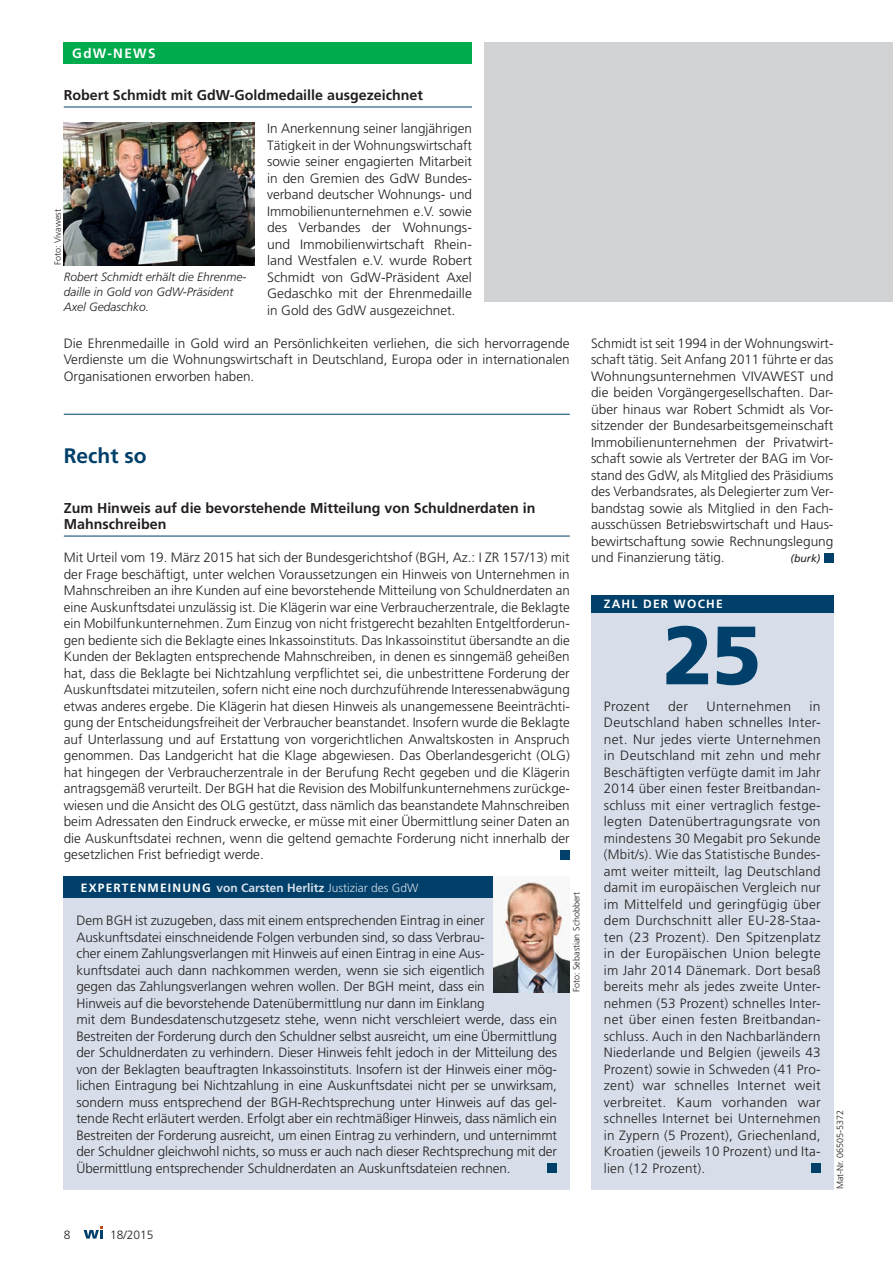
<style>
.page{position:relative;width:893px;height:1263px;background:#fff}
.page>*{position:absolute;margin:0;border:0;box-sizing:border-box;transform-origin:0 0}
.t1{font:900 82.5px "Frutiger";color:#00406a}
.t2{font:700 21px "Frutiger";color:#00406a}
.t3{font:700 14.25px/16.5px "Frutiger";color:#231f20}
.t4{font:300 13.5px/16.5px "Frutiger";letter-spacing:-.005em;color:#231f20;text-align:justify}
.t5{font:300 13.5px "Frutiger";letter-spacing:.02em;color:#231f20}
.t6{font:700 13.5px "Frutiger";letter-spacing:.1em;color:#fff}
.t7{font:italic 300 12px/15px "Frutiger";color:#231f20}
.t8{font:700 12px "Frutiger";letter-spacing:.04em;color:#d7dee9}
.t9{font:700 12px "Frutiger";letter-spacing:.1em;color:#fff}
.t10{font:300 12px "Frutiger";color:#231f20}
.t11{font:italic 10.5px "Frutiger";color:#231f20}
.t12{font:300 9px "Frutiger";color:#231f20}
.s1{color:#fff}
.s2{font-weight:300}
</style>
<div class="page">
<div style="left:591px;top:597px;width:242px;height:592px;background:#d7dee9"></div>
<div style="left:591px;top:595px;width:242px;height:17px;background:#00406a"></div>
<div style="left:811px;top:1163px;width:10px;height:10px;background:#00406a"></div>
<div style="left:64px;top:43px;width:408px;height:21px;background:#00ab4d"></div>
<div style="left:485px;top:43px;width:408px;height:259px;background:#d1d2d4"></div>
<hr style="left:64px;top:414px;width:506px;height:1px;background:#00406a">
<hr style="left:64px;top:107px;width:408px;height:1px;background:#00406a">
<div style="left:64px;top:876px;width:506px;height:314px;background:#d7dee9"></div>
<div style="left:548px;top:1163px;width:9px;height:10px;background:#00406a"></div>
<div style="left:64px;top:876px;width:506px;height:22px;background:#00406a"></div>
<img style="left:493px;top:876px;width:77px;height:116px">
<hr style="left:64px;top:536px;width:506px;height:1px;background:#00406a">
<div style="left:560px;top:850px;width:10px;height:9px;background:#00406a"></div>
<div style="left:824px;top:553px;width:9px;height:9px;background:#00406a"></div>
<img style="left:64px;top:122px;width:190px;height:143px">
<svg style="left:84px;top:1226px;width:19px;height:12px"></svg>
<p class="t6" style="left:72px;top:46px;width:85px">GdW-NEWS</p>
<p class="t3" style="left:64px;top:87px;width:361px">Robert Schmidt mit GdW-Goldmedaille ausgezeichnet</p>
<p class="t4" style="left:267px;top:121px;width:206px">In Anerkennung seiner langjährigen Tätigkeit in der Wohnungswirtschaft sowie seiner engagierten Mitarbeit in den Gremien des GdW Bundes&shy;verband deutscher Wohnungs- und Immobilienunternehmen e.V. sowie des Verbandes der Wohnungs&shy;und Immobilienwirtschaft Rhein&shy;land Westfalen e.V. wurde Robert Schmidt von GdW-Präsident Axel Gedaschko mit der Ehrenmedaille in Gold des GdW ausgezeichnet.</p>
<p class="t4" style="left:64px;top:335px;width:507px">Die Ehrenmedaille in Gold wird an Persönlichkeiten verliehen, die sich hervorragende Verdienste um die Wohnungswirtschaft in Deutschland, Europa oder in internationalen Organisationen erworben haben.</p>
<p class="t12" style="left:52px;top:265px;width:58px;rotate:-90deg">Foto: Vivawest</p>
<p class="t7" style="left:64px;top:269px;width:184px">Robert Schmidt erhält die Ehrenme&shy;daille in Gold von GdW-Präsident<br>Axel Gedaschko.</p>
<h2 class="t2" style="left:64px;top:444px;width:84px">Recht so</h2>
<p class="t3" style="left:64px;top:499px;width:473px">Zum Hinweis auf die bevorstehende Mitteilung von Schuldnerdaten in<br>Mahnschreiben</p>
<p class="t4" style="left:64px;top:550px;width:508px">Mit Urteil vom 19. März 2015 hat sich der Bundesgerichtshof (BGH, Az.: I ZR 157/13) mit der Frage beschäftigt, unter welchen Voraussetzungen ein Hinweis von Unternehmen in Mahnschreiben an ihre Kunden auf eine bevorstehende Mitteilung von Schuldnerdaten an eine Auskunftsdatei unzulässig ist. Die Klägerin war eine Verbraucherzentrale, die Beklagte ein Mobilfunkunternehmen. Zum Einzug von nicht fristgerecht bezahlten Entgeltforderun&shy;gen bediente sich die Beklagte eines Inkassoinstituts. Das Inkassoinstitut übersandte an die Kunden der Beklagten entsprechende Mahnschreiben, in denen es sinngemäß geheißen hat, dass die Beklagte bei Nichtzahlung verpflichtet sei, die unbestrittene Forderung der Auskunftsdatei mitzuteilen, sofern nicht eine noch durchzuführende Interessenabwägung etwas anderes ergebe. Die Klägerin hat diesen Hinweis als unangemessene Beeinträchti&shy;gung der Entscheidungsfreiheit der Verbraucher beanstandet. Insofern wurde die Beklagte auf Unterlassung und auf Erstattung von vorgerichtlichen Anwaltskosten in Anspruch genommen. Das Landgericht hat die Klage abgewiesen. Das Oberlandesgericht (OLG) hat hingegen der Verbraucherzentrale in der Berufung Recht gegeben und die Klägerin antragsgemäß verurteilt. Der BGH hat die Revision des Mobilfunkunternehmens zurückge&shy;wiesen und die Ansicht des OLG gestützt, dass nämlich das beanstandete Mahnschreiben beim Adressaten den Eindruck erwecke, er müsse mit einer Übermittlung seiner Daten an die Auskunftsdatei rechnen, wenn die geltend gemachte Forderung nicht innerhalb der gesetzlichen Frist befriedigt werde.</p>
<p class="t8" style="left:81px;top:880px;width:339px"><span class="s1">EXPERTENMEINUNG</span> von Carsten Herlitz <span class="s2">Justiziar des GdW</span></p>
<p class="t4" style="left:77px;top:913px;width:482px;text-align:left">Dem BGH ist zuzugeben, dass mit einem entsprechenden Eintrag in einer Auskunftsdatei einschneidende Folgen verbunden sind, so dass Verbrau-<br>cher einem Zahlungsverlangen mit Hinweis auf einen Eintrag in eine Aus-<br>kunftsdatei auch dann nachkommen werden, wenn sie sich eigentlich<br>gegen das Zahlungsverlangen wehren wollen. Der BGH meint, dass ein<br>Hinweis auf die bevorstehende Datenübermittlung nur dann im Einklang<br>mit dem Bundesdatenschutzgesetz stehe, wenn nicht verschleiert werde, dass ein Bestreiten der Forderung durch den Schuldner selbst ausreicht, um eine Übermittlung der Schuldnerdaten zu verhindern. Dieser Hinweis fehlt jedoch in der Mitteilung des von der Beklagten beauftragten Inkassoinstituts. Insofern ist der Hinweis einer mög&shy;lichen Eintragung bei Nichtzahlung in eine Auskunftsdatei nicht per se unwirksam, sondern muss entsprechend der BGH-Rechtsprechung unter Hinweis auf das gel&shy;tende Recht erläutert werden. Erfolgt aber ein rechtmäßiger Hinweis, dass nämlich ein Bestreiten der Forderung ausreicht, um einen Eintrag zu verhindern, und unternimmt der Schuldner gleichwohl nichts, so muss er auch nach dieser Rechtsprechung mit der Übermittlung entsprechender Schuldnerdaten an Auskunftsdateien rechnen.</p>
<p class="t12" style="left:571px;top:992px;width:102px;rotate:-90deg">Foto: Sebastian Schobbert</p>
<p class="t4" style="left:591px;top:335px;width:244px">Schmidt ist seit 1994 in der Wohnungswirt&shy;schaft tätig. Seit Anfang 2011 führte er das Wohnungsunternehmen VIVAWEST und die beiden Vorgängergesellschaften. Dar&shy;über hinaus war Robert Schmidt als Vor&shy;sitzender der Bundesarbeitsgemeinschaft Immobilienunternehmen der Privatwirt&shy;schaft sowie als Vertreter der BAG im Vor&shy;stand des GdW, als Mitglied des Präsidiums des Verbandsrates, als Delegierter zum Ver&shy;bandstag sowie als Mitglied in den Fach&shy;ausschüssen Betriebswirtschaft und Haus&shy;bewirtschaftung sowie Rechnungslegung und Finanzierung tätig.</p>
<p class="t11" style="left:791px;top:553px;width:31px">(burk)</p>
<p class="t9" style="left:604px;top:597px;width:120px">ZAHL DER WOCHE</p>
<h1 class="t1" style="left:663px;top:605px;width:100px">25</h1>
<p class="t5" style="left:604px;top:699px;width:48px">Prozent</p>
<p class="t4" style="left:668px;top:698px;width:21px">der</p>
<p class="t5" style="left:706px;top:699px;width:86px">Unternehmen</p>
<p class="t4" style="left:604px;top:698px;width:218px;text-indent:206px">in Deutschland haben schnelles Inter&shy;net. Nur jedes vierte Unternehmen in Deutschland mit zehn und mehr Beschäftigten verfügte damit im Jahr 2014 über einen fester Breitbandan&shy;schluss mit einer vertraglich festge&shy;legten Datenübertragungsrate von mindestens 30 Megabit pro Sekunde (Mbit/s). Wie das Statistische Bundes&shy;amt weiter mitteilt, lag Deutschland damit im europäischen Vergleich nur im Mittelfeld und geringfügig über dem Durchschnitt aller EU-28-Staa&shy;ten (23 Prozent). Den Spitzenplatz in der Europäischen Union belegte im Jahr 2014 Dänemark. Dort besaß bereits mehr als jedes zweite Unter&shy;nehmen (53 Prozent) schnelles Inter&shy;net über einen festen Breitbandan&shy;schluss. Auch in den Nachbarländern Niederlande und Belgien (jeweils 43<br>Prozent) sowie in Schweden (41 Pro&shy;zent) war schnelles Internet weit verbreitet. Kaum vorhanden war schnelles Internet bei Unternehmen in Zypern (5 Prozent), Griechenland, Kroatien (jeweils 10 Prozent) und Ita&shy;lien (12 Prozent).</p>
<p class="t12" style="left:835px;top:1189px;width:81px;rotate:-90deg">Mat-Nr. 06505-5372</p>
<p class="t10" style="left:64px;top:1227px;width:8px">8</p>
<p class="t10" style="left:110px;top:1227px;width:45px">18/2015</p>
</div>
